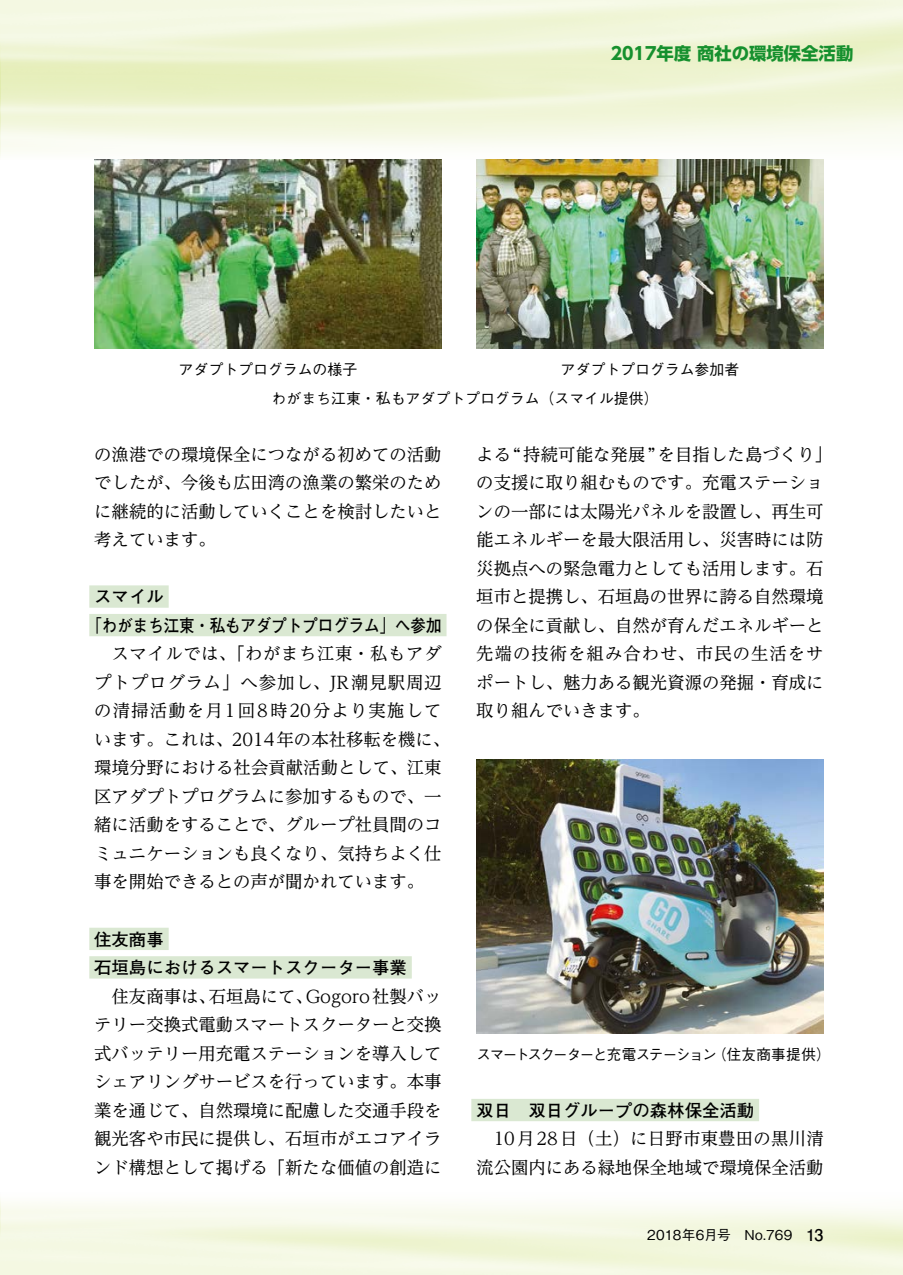
<style>
.page{position:relative;width:903px;height:1275px;background:#fff}
.page>*{position:absolute;margin:0;border:0;box-sizing:border-box;transform-origin:0 0}
.t1{font:17.32px/28.5px "UD Reimin Pr 6";color:#000;text-align:justify}
.t2{font:700 17.32px/28.5px "Futo Go B101 Pro";color:#000}
.t3{font:700 17.32px "UD Shin Go Pro";color:#16902e}
.t4{font:500 14.88px/28.5px "Gothic BBB Pro";color:#000}
.t5{font:500 14.88px "Gothic BBB Pro";letter-spacing:-.085em;color:#000}
.t6{font:500 13.65px "Gothic BBB Pro";letter-spacing:.015em;color:#000}
.s1{font-family:"Futo Go B101 Pro";font-weight:700;font-size:16.1px}
</style>
<div class="page">
<img style="left:0;top:0;width:903px;height:160px">
<div style="left:89px;top:585px;width:80px;height:23px;background:#dae8d2"></div>
<div style="left:89px;top:614px;width:357px;height:22px;background:#dae8d2"></div>
<div style="left:89px;top:928px;width:80px;height:22px;background:#dae8d2"></div>
<div style="left:89px;top:956px;width:323px;height:22px;background:#dae8d2"></div>
<div style="left:471px;top:1099px;width:288px;height:22px;background:#dae8d2"></div>
<img style="left:94px;top:160px;width:347px;height:188px">
<img style="left:476px;top:759px;width:347px;height:274px">
<img style="left:476px;top:160px;width:347px;height:188px">
<p class="t3" style="left:611px;top:39px;width:244px">2017年度 商社の環境保全活動</p>
<p class="t4" style="left:272px;top:354px;width:388px;text-indent:-93px">アダプトプログラムの様子<br>わがまち江東・私もアダプトプログラム（スマイル提供）</p>
<p class="t4" style="left:561px;top:354px;width:180px">アダプトプログラム参加者</p>
<p class="t1" style="left:94px;top:439px;width:349px">の漁港での環境保全につながる初めての活動でしたが、今後も広田湾の漁業の繁栄のために継続的に活動していくことを検討したいと考えています。</p>
<p class="t2" style="left:87px;top:580px;width:356px;text-indent:8px">スマイル<br>「わがまち江東・私もアダプトプログラム」へ参加</p>
<p class="t1" style="left:94px;top:639px;width:357px;text-align:left;text-indent:17px">スマイルでは、「わがまち江東・私もアダプトプログラム」へ参加し、JR潮見駅周辺の清掃活動を月1回8時20分より実施しています。これは、2014年の本社移転を機に、環境分野における社会貢献活動として、江東区アダプトプログラムに参加するもので、一緒に活動をすることで、グループ社員間のコミュニケーションも良くなり、気持ちよく仕事を開始できるとの声が聞かれています。</p>
<p class="t2" style="left:94px;top:922px;width:314px">住友商事<br>石垣島におけるスマートスクーター事業</p>
<p class="t1" style="left:94px;top:981px;width:349px;text-indent:17px">住友商事は、石垣島にて、Gogoro社製バッテリー交換式電動スマートスクーターと交換式バッテリー用充電ステーションを導入してシェアリングサービスを行っています。本事業を通じて、自然環境に配慮した交通手段を観光客や市民に提供し、石垣市がエコアイランド構想として掲げる「新たな価値の創造に</p>
<p class="t1" style="left:476px;top:439px;width:357px;text-align:left">よる“持続可能な発展”を目指した島づくり」の支援に取り組むものです。充電ステーションの一部には太陽光パネルを設置し、再生可能エネルギーを最大限活用し、災害時には防災拠点への緊急電力としても活用します。石垣市と提携し、石垣島の世界に誇る自然環境の保全に貢献し、自然が育んだエネルギーと先端の技術を組み合わせ、市民の生活をサポートし、魅力ある観光資源の発掘・育成に取り組んでいきます。</p>
<p class="t5" style="left:476px;top:1042px;width:356px">スマートスクーターと充電ステーション（住友商事提供）</p>
<p class="t2" style="left:476px;top:1094px;width:279px">双日　双日グループの森林保全活動</p>
<p class="t1" style="left:476px;top:1124px;width:349px;text-align:right">10月28日（土）に日野市東豊田の黒川清流公園内にある緑地保全地域で環境保全活動</p>
<p class="t6" style="left:647px;top:1224px;width:178px">2018年6月号　No.769　<span class="s1">13</span></p>
</div>
